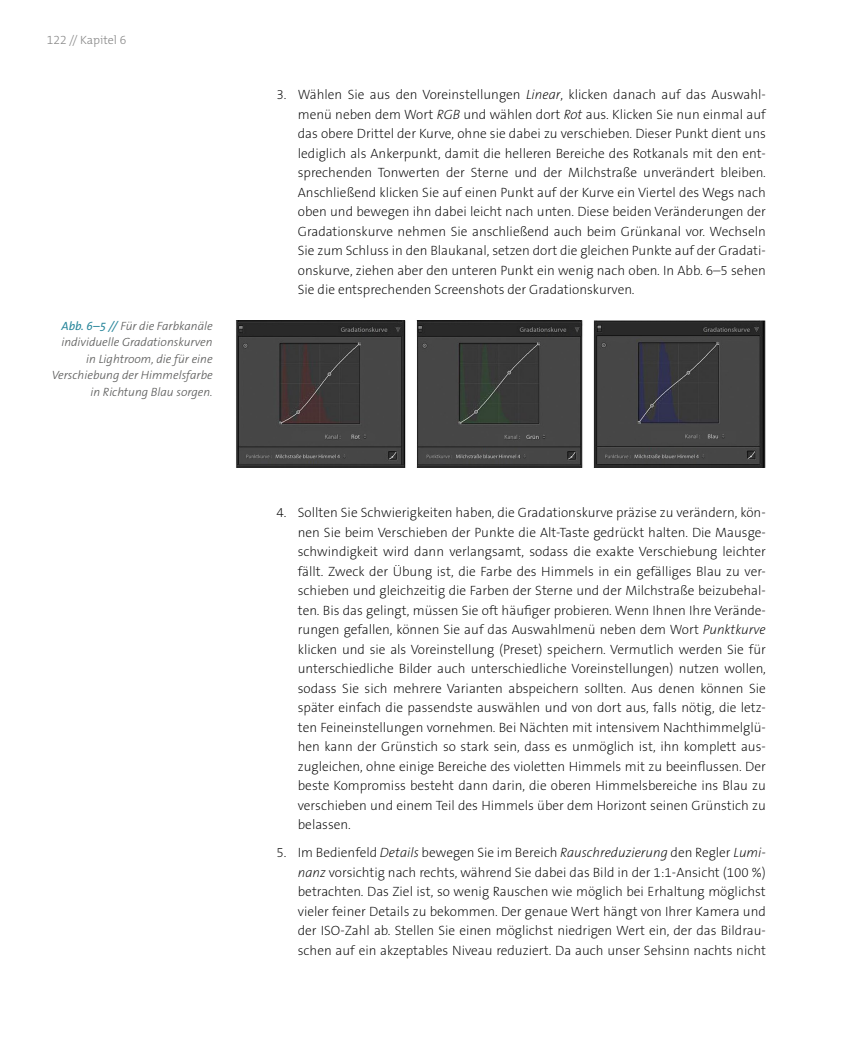
<style>
.page{position:relative;width:851px;height:1063px;background:#fff}
.page>*{position:absolute;margin:0;border:0;box-sizing:border-box;transform-origin:0 0}
.t1{font:200 13.5px/19.5px "The Sans B W2";color:#060606;text-align:justify}
.t2{font:italic 300 12px/16.5px "The Sans B W3";color:#575756;text-align:right}
.t3{font:300 12px "The Mix Os F";color:#878787}
.s1{font-family:"The Sans B W5 Plain";font-weight:400;color:#2a879c}
.s2{font-style:italic}
</style>
<div class="page">
<img style="left:236px;top:321px;width:529px;height:147px">
<p class="t3" style="left:47px;top:32px;width:81px">122 // Kapitel 6</p>
<p class="t2" style="left:52px;top:318px;width:162px"><span class="s1">Abb. 6–5 //</span> Für die Farbkanäle individuelle Gradationskurven in Lightroom, die für eine<br>Verschiebung der Himmelsfarbe in Richtung Blau sorgen.</p>
<p class="t1" style="left:298px;top:85px;width:469px;text-indent:-21px">3. Wählen Sie aus den Voreinstellungen <span class="s2">Linear</span>, klicken danach auf das Auswahl&shy;menü neben dem Wort <span class="s2">RGB</span> und wählen dort <span class="s2">Rot</span> aus. Klicken Sie nun einmal auf das obere Drittel der Kurve, ohne sie dabei zu verschieben. Dieser Punkt dient uns lediglich als Ankerpunkt, damit die helleren Bereiche des Rotkanals mit den ent&shy;sprechenden Tonwerten der Sterne und der Milchstraße unverändert bleiben.<br>Anschließend klicken Sie auf einen Punkt auf der Kurve ein Viertel des Wegs nach oben und bewegen ihn dabei leicht nach unten. Diese beiden Veränderungen der Gradationskurve nehmen Sie anschließend auch beim Grünkanal vor. Wechseln Sie zum Schluss in den Blaukanal, setzen dort die gleichen Punkte auf der Gradati&shy;onskurve, ziehen aber den unteren Punkt ein wenig nach oben. In Abb. 6–5 sehen Sie die entsprechenden Screenshots der Gradationskurven.</p>
<p class="t1" style="left:298px;top:503px;width:469px;text-indent:-21px">4. Sollten Sie Schwierigkeiten haben, die Gradationskurve präzise zu verändern, kön&shy;nen Sie beim Verschieben der Punkte die Alt-Taste gedrückt halten. Die Mausge&shy;schwindigkeit wird dann verlangsamt, sodass die exakte Verschiebung leichter fällt. Zweck der Übung ist, die Farbe des Himmels in ein gefälliges Blau zu ver&shy;schieben und gleichzeitig die Farben der Sterne und der Milchstraße beizubehal&shy;ten. Bis das gelingt, müssen Sie oft häufiger probieren. Wenn Ihnen Ihre Verände&shy;rungen gefallen, können Sie auf das Auswahlmenü neben dem Wort <span class="s2">Punktkurve </span>klicken und sie als Voreinstellung (Preset) speichern. Vermutlich werden Sie für unterschiedliche Bilder auch unterschiedliche Voreinstellungen) nutzen wollen, sodass Sie sich mehrere Varianten abspeichern sollten. Aus denen können Sie später einfach die passendste auswählen und von dort aus, falls nötig, die letz&shy;ten Feineinstellungen vornehmen. Bei Nächten mit intensivem Nachthimmelglü&shy;hen kann der Grünstich so stark sein, dass es unmöglich ist, ihn komplett aus&shy;zugleichen, ohne einige Bereiche des violetten Himmels mit zu beeinflussen. Der beste Kompromiss besteht dann darin, die oberen Himmelsbereiche ins Blau zu verschieben und einem Teil des Himmels über dem Horizont seinen Grünstich zu belassen.</p>
<p class="t1" style="left:298px;top:843px;width:469px;text-indent:-21px">5. Im Bedienfeld <span class="s2">Details</span> bewegen Sie im Bereich <span class="s2">Rauschreduzierung</span> den Regler <span class="s2">Lumi&shy;nanz</span> vorsichtig nach rechts, während Sie dabei das Bild in der 1:1-Ansicht (100 %) betrachten. Das Ziel ist, so wenig Rauschen wie möglich bei Erhaltung möglichst vieler feiner Details zu bekommen. Der genaue Wert hängt von Ihrer Kamera und der ISO-Zahl ab. Stellen Sie einen möglichst niedrigen Wert ein, der das Bildrau&shy;schen auf ein akzeptables Niveau reduziert. Da auch unser Sehsinn nachts nicht</p>
</div>
